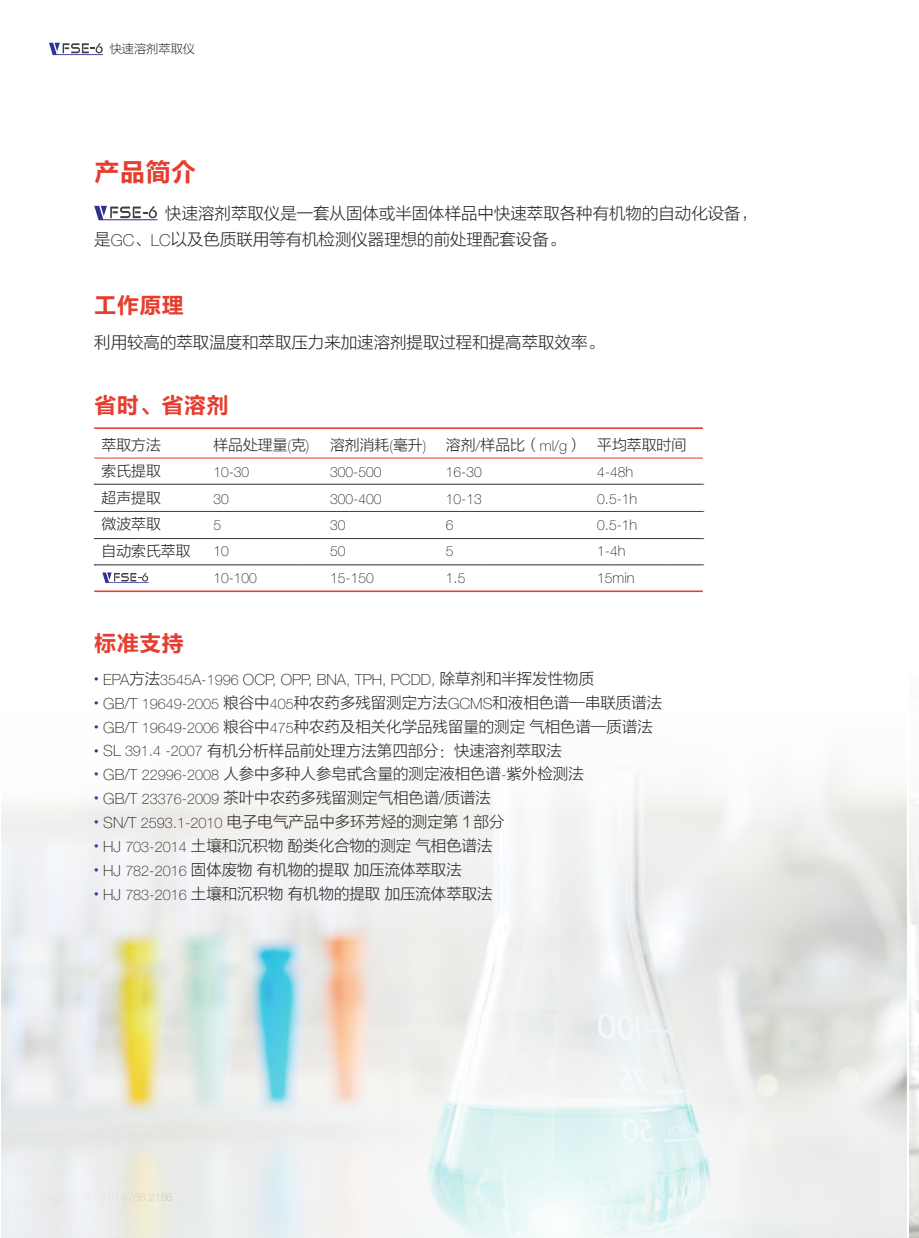
<style>
.page{position:relative;width:919px;height:1238px;background:#fff}
.page>*{position:absolute;margin:0;border:0;box-sizing:border-box;transform-origin:0 0}
.章节标题{font:25.5px "FZLTCHK GBK1 0";color:#e53e30}
.章节标题-2{font:22.5px "FZLTCHK GBK1 0";color:#e53e30}
.正文{font:16.5px/25.5px "FZLTXHK GBK1 0";color:#231f20}
.t1{font:15.45px "FZLTXHK GBK1 0";color:#231f20}
.t2{font:100 15.45px "Helvetica Neue LT Pro";color:#231f20}
.表格{font:14.85px "FZLTXHK GBK1 0";color:#231f20}
.表格-2{font:100 14.85px "Helvetica Neue LT Pro";color:#231f20}
.表格-3{font:100 14.1px "Helvetica Neue LT Pro";color:#231f20}
.t3{font:12.15px "FZLTXHK GBK1 0";color:#333233}
.s1{font-family:"Helvetica Neue LT Pro";font-weight:100}
.s2{font-size:14.85px}
.s3{font-size:14.1px}
.s4{font-family:"FZLTXHK GBK1 0";font-weight:400}
.s5{font-size:14.7px}
.s6{font-family:"Helvetica Neue LT Pro";font-weight:100;font-size:14.7px}
</style>
<div class="page">
<svg style="left:49px;top:43px;width:54px;height:12px"></svg>
<img style="left:2px;top:754px;width:904px;height:483px">
<hr style="left:94px;top:427px;width:608px;height:2px;background:#e53e30">
<hr style="left:94px;top:458px;width:608px;height:1px;background:#e53e30">
<hr style="left:94px;top:590px;width:608px;height:2px;background:#e53e30">
<svg style="left:94px;top:484px;width:609px;height:1px"></svg>
<svg style="left:94px;top:511px;width:609px;height:1px"></svg>
<svg style="left:94px;top:538px;width:609px;height:1px"></svg>
<svg style="left:94px;top:564px;width:609px;height:1px"></svg>
<svg style="left:94px;top:206px;width:63px;height:14px"></svg>
<svg style="left:102px;top:572px;width:46px;height:11px"></svg>
<p class="t3" style="left:110px;top:42px;width:87px">快速溶剂萃取仪</p>
<p class="章节标题" style="left:94px;top:158px;width:104px">产品简介</p>
<p class="正文" style="left:94px;top:201px;width:664px;text-indent:71px">快速溶剂萃取仪是一套从固体或半固体样品中快速萃取各种有机物的自动化设备，是<span class="s1">GC</span>、<span class="s1">LC</span>以及色质联用等有机检测仪器理想的前处理配套设备。</p>
<p class="章节标题-2" style="left:94px;top:293px;width:91px">工作原理</p>
<p class="正文" style="left:94px;top:330px;width:511px">利用较高的萃取温度和萃取压力来加速溶剂提取过程和提高萃取效率。</p>
<p class="章节标题-2" style="left:94px;top:392px;width:136px">省时、省溶剂</p>
<p class="表格" style="left:101px;top:436px;width:61px">萃取方法</p>
<p class="表格" style="left:213px;top:436px;width:98px">样品处理量<span class="s1">(</span>克<span class="s1">)</span></p>
<p class="表格" style="left:330px;top:436px;width:98px">溶剂消耗<span class="s1">(</span>毫升<span class="s1">)</span></p>
<p class="表格" style="left:446px;top:436px;width:137px">溶剂<span class="s1">/</span>样品比（<span class="s1">ml/g</span>）</p>
<p class="表格" style="left:597px;top:436px;width:90px">平均萃取时间</p>
<p class="表格" style="left:101px;top:463px;width:61px">索氏提取</p>
<p class="表格-3" style="left:213px;top:463px;width:37px">10<span class="s2">-</span>30</p>
<p class="表格-3" style="left:330px;top:463px;width:53px">300<span class="s2">-</span>500</p>
<p class="表格-3" style="left:446px;top:463px;width:37px">16<span class="s2">-</span>30</p>
<p class="表格-3" style="left:597px;top:463px;width:37px">4<span class="s2">-</span>48<span class="s2">h</span></p>
<p class="表格" style="left:101px;top:489px;width:61px">超声提取</p>
<p class="表格-3" style="left:213px;top:490px;width:17px">30</p>
<p class="表格-3" style="left:330px;top:490px;width:53px">300<span class="s2">-</span>400</p>
<p class="表格-3" style="left:446px;top:490px;width:37px">10<span class="s2">-</span>13</p>
<p class="表格-3" style="left:597px;top:490px;width:42px">0<span class="s2">.</span>5<span class="s2">-</span>1<span class="s2">h</span></p>
<p class="表格" style="left:101px;top:516px;width:61px">微波萃取</p>
<p class="表格-3" style="left:213px;top:516px;width:9px">5</p>
<p class="表格-3" style="left:330px;top:516px;width:17px">30</p>
<p class="表格-3" style="left:446px;top:516px;width:9px">6</p>
<p class="表格-3" style="left:597px;top:516px;width:42px">0<span class="s2">.</span>5<span class="s2">-</span>1<span class="s2">h</span></p>
<p class="表格" style="left:101px;top:542px;width:90px">自动索氏萃取</p>
<p class="表格-3" style="left:213px;top:543px;width:17px">10</p>
<p class="表格-3" style="left:330px;top:543px;width:17px">50</p>
<p class="表格-3" style="left:446px;top:543px;width:9px">5</p>
<p class="表格-3" style="left:597px;top:543px;width:30px">1<span class="s2">-</span>4<span class="s2">h</span></p>
<p class="表格-3" style="left:213px;top:569px;width:45px">10<span class="s2">-</span>100</p>
<p class="表格-3" style="left:330px;top:569px;width:45px">15<span class="s2">-</span>150</p>
<p class="表格-3" style="left:446px;top:569px;width:21px">1<span class="s2">.</span>5</p>
<p class="表格-2" style="left:597px;top:569px;width:39px"><span class="s3">15</span>min</p>
<p class="章节标题-2" style="left:94px;top:630px;width:91px">标准支持</p>
<p class="t2" style="left:94px;top:670px;width:501px"><sup>●</sup> EPA<span class="s4">方法</span><span class="s5">3545</span>A-<span class="s5">1996</span> OCP, OPP, BNA, TPH, PCDD, <span class="s4">除草剂和半挥发性物质</span></p>
<p class="t1" style="left:94px;top:694px;width:569px"><sup>●</sup> <span class="s1">GB/T</span> <span class="s6">19649</span><span class="s1">-</span><span class="s6">2005</span> 粮谷中<span class="s6">405</span>种农药多残留测定方法<span class="s1">GCMS</span>和液相色谱—串联质谱法</p>
<p class="t1" style="left:94px;top:718px;width:560px"><sup>●</sup> <span class="s1">GB/T</span> <span class="s6">19649</span><span class="s1">-</span><span class="s6">2006</span> 粮谷中<span class="s6">475</span>种农药及相关化学品残留量的测定气相色谱—质谱法</p>
<p class="t1" style="left:94px;top:741px;width:469px"><sup>●</sup> <span class="s1">SL</span> <span class="s6">391</span><span class="s1">.</span><span class="s6">4</span> <span class="s1">-</span><span class="s6">2007</span> 有机分析样品前处理方法第四部分：快速溶剂萃取法</p>
<p class="t1" style="left:94px;top:765px;width:491px"><sup>●</sup> <span class="s1">GB/T</span> <span class="s6">22996</span><span class="s1">-</span><span class="s6">2008</span> 人参中多种人参皂甙含量的测定液相色谱<span class="s1">-</span>紫外检测法</p>
<p class="t1" style="left:94px;top:789px;width:398px"><sup>●</sup> <span class="s1">GB/T</span> <span class="s6">23376</span><span class="s1">-</span><span class="s6">2009</span> 茶叶中农药多残留测定气相色谱<span class="s1">/</span>质谱法</p>
<p class="t1" style="left:94px;top:813px;width:411px"><sup>●</sup> <span class="s1">SN/T</span> <span class="s6">2593</span><span class="s1">.</span><span class="s6">1</span><span class="s1">-</span><span class="s6">2010</span> 电子电气产品中多环芳烃的测定第１部分</p>
<p class="t1" style="left:94px;top:837px;width:400px"><sup>●</sup> <span class="s1">HJ</span> <span class="s6">703</span><span class="s1">-</span><span class="s6">2014</span> 土壤和沉积物酚类化合物的测定气相色谱法</p>
<p class="t1" style="left:94px;top:861px;width:369px"><sup>●</sup> <span class="s1">HJ</span> <span class="s6">782</span><span class="s1">-</span><span class="s6">2016</span> 固体废物有机物的提取加压流体萃取法</p>
<p class="t1" style="left:94px;top:885px;width:400px"><sup>●</sup> <span class="s1">HJ</span> <span class="s6">783</span><span class="s1">-</span><span class="s6">2016</span> 土壤和沉积物有机物的提取加压流体萃取法</p>
</div>
